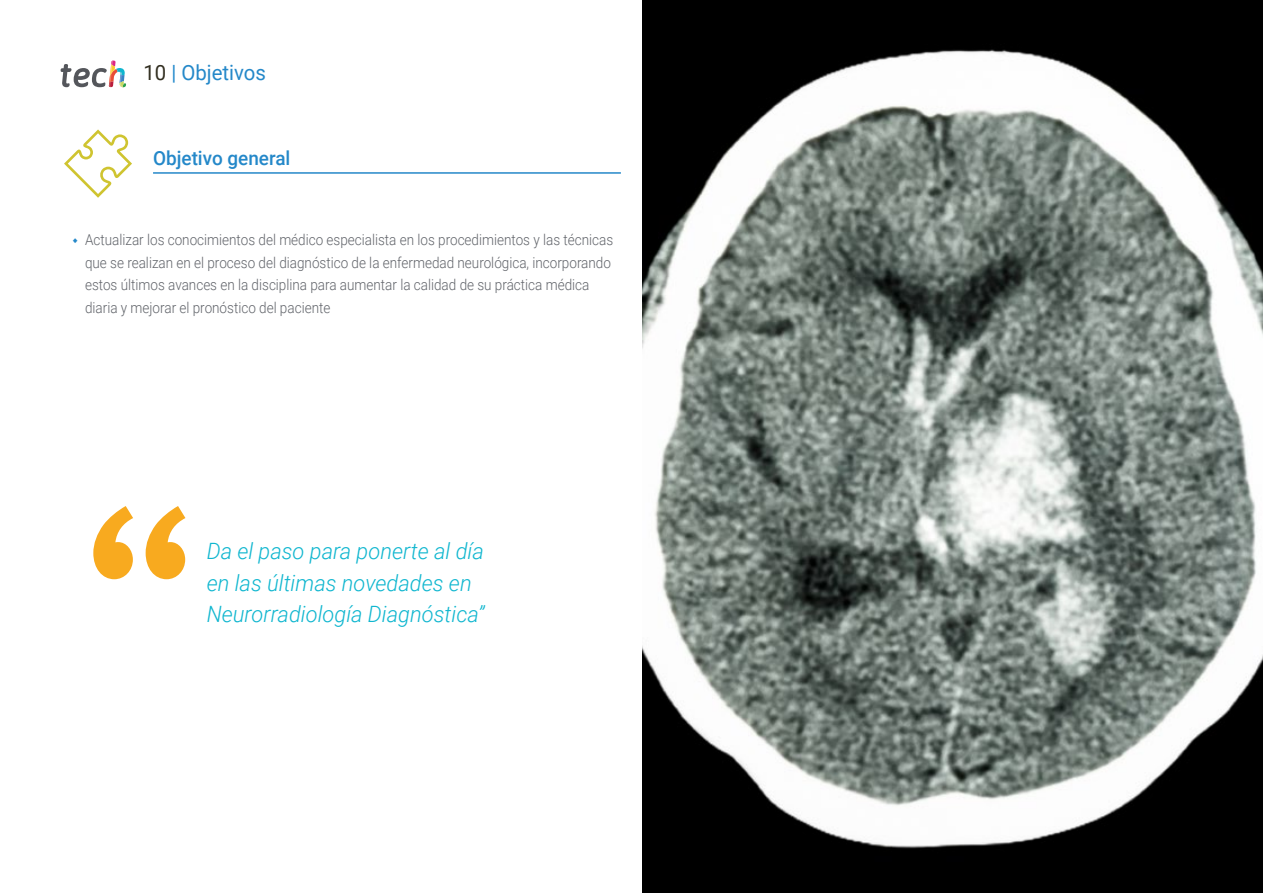
<style>
.page{position:relative;width:1263px;height:893px;background:#fff}
.page>*{position:absolute;margin:0;border:0;box-sizing:border-box;transform-origin:0 0}
.t1{font:italic 300 22.5px/31.5px "Roboto";color:#0fb6cf}
.t2{font:21px "Roboto";color:#2488c9}
.t3{font:500 19.5px "Roboto";color:#2488c9}
.t4{font:300 15px/22.5px "Roboto";color:#61646a;scale:.9 1}
.s1{color:#312e20}
.s2{color:#2289cb}
</style>
<div class="page">
<hr style="left:153px;top:173px;width:468px;height:1px;background:#2488c9">
<svg style="left:64px;top:129px;width:68px;height:69px"></svg>
<img style="left:642px;top:0;width:621px;height:893px">
<svg style="left:61px;top:61px;width:65px;height:27px"></svg>
<svg style="left:93px;top:506px;width:92px;height:73px"></svg>
<h2 class="t2" style="left:144px;top:57px;width:124px"><span class="s1">10</span> <span class="s2">|</span> Objetivos</h2>
<h3 class="t3" style="left:153px;top:144px;width:139px">Objetivo general</h3>
<p class="t4" style="left:85px;top:228px;width:588px">Actualizar los conocimientos del médico especialista en los procedimientos y las técnicas que se realizan en el proceso del diagnóstico de la enfermedad neurológica, incorporando estos últimos avances en la disciplina para aumentar la calidad de su práctica médica diaria y mejorar el pronóstico del paciente</p>
<h1 class="t1" style="left:207px;top:534px;width:279px">Da el paso para ponerte al día en las últimas novedades en<br>Neurorradiología Diagnóstica”</h1>
</div>
